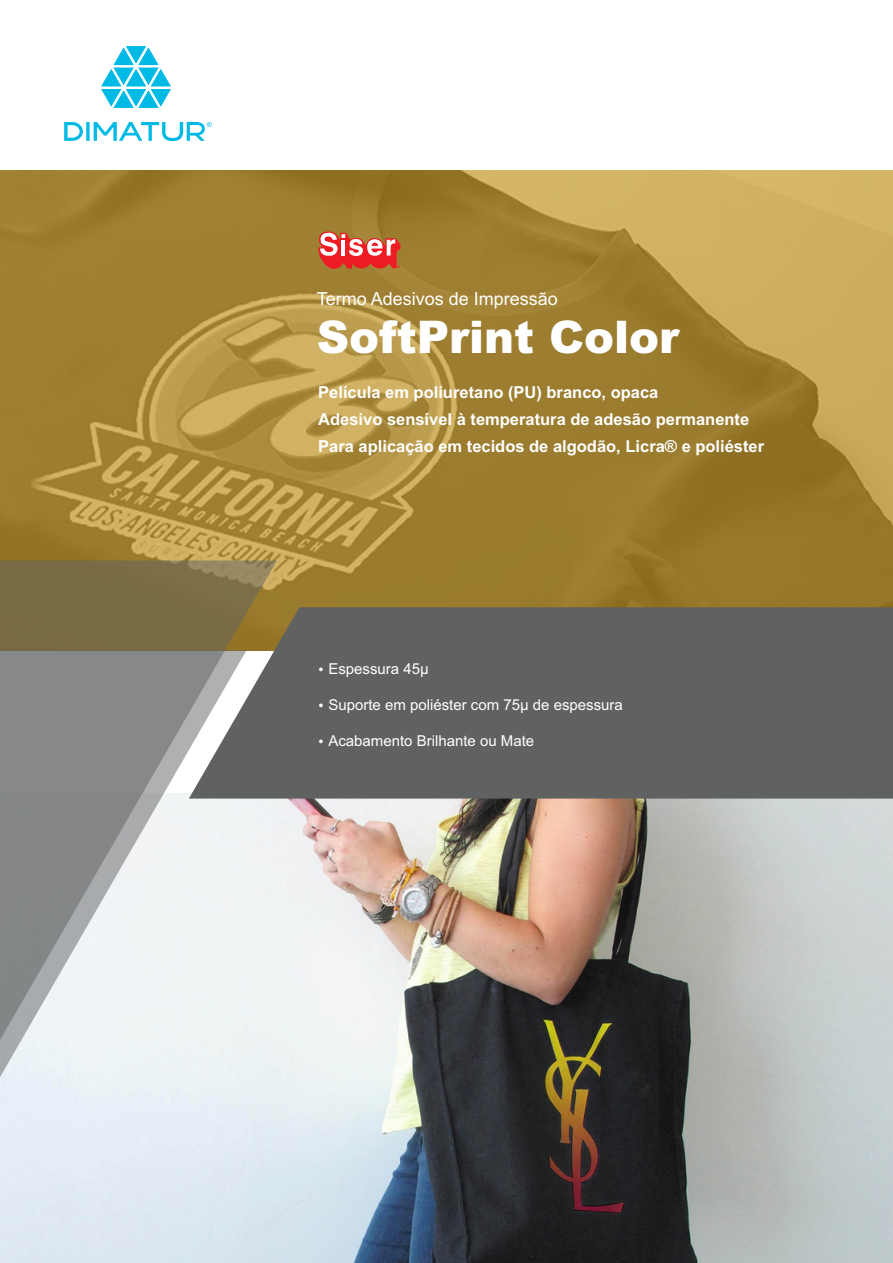
<style>
.page{position:relative;width:893px;height:1263px;background:#fff}
.page>*{position:absolute;margin:0;border:0;box-sizing:border-box;transform-origin:0 0}
.t1{font:900 45px "Arial";color:#fff}
.t2{font:18px "Arial";color:#fff}
.t3{font:700 16.5px/26.5px "Arial";color:#fff}
.t4{font:15px "Arial";color:#fff}
.t5{font:4.05px "Arial";color:#ed1c24}
</style>
<div class="page">
<img style="left:0;top:798px;width:893px;height:465px">
<div style="left:0;top:170px;width:893px;height:480px;background:#c79822;opacity:.66"></div>
<svg style="left:101px;top:46px;width:70px;height:62px"></svg>
<svg style="left:86px;top:122px;width:4px;height:19px"></svg>
<svg style="left:64px;top:122px;width:19px;height:19px"></svg>
<svg style="left:94px;top:122px;width:118px;height:19px"></svg>
<svg style="left:0;top:560px;width:277px;height:617px;background:#aca691"></svg>
<svg style="left:0;top:650px;width:246px;height:509px;fill:#e7eef4"></svg>
<svg style="left:189px;top:607px;width:704px;height:191px;background:#666765"></svg>
<svg style="left:317px;top:230px;width:83px;height:39px"></svg>
<svg style="left:319px;top:668px;width:4px;height:3px"></svg>
<svg style="left:319px;top:704px;width:4px;height:3px"></svg>
<svg style="left:319px;top:739px;width:4px;height:4px"></svg>
<p class="t5" style="left:397px;top:265px;width:5px">®</p>
<p class="t2" style="left:317px;top:292px;width:243px">Termo Adesivos de Impressão</p>
<h1 class="t1" style="left:317px;top:321px;width:364px">SoftPrint Color</h1>
<p class="t3" style="left:318px;top:381px;width:447px">Película em poliuretano (PU) branco, opaca<br>Adesivo sensível à temperatura de adesão permanente<br>Para aplicação em tecidos de algodão, Licra® e poliéster</p>
<p class="t4" style="left:328px;top:663px;width:102px">Espessura 45µ</p>
<p class="t4" style="left:328px;top:699px;width:296px">Suporte em poliéster com 75µ de espessura</p>
<p class="t4" style="left:328px;top:735px;width:207px">Acabamento Brilhante ou Mate</p>
</div>
